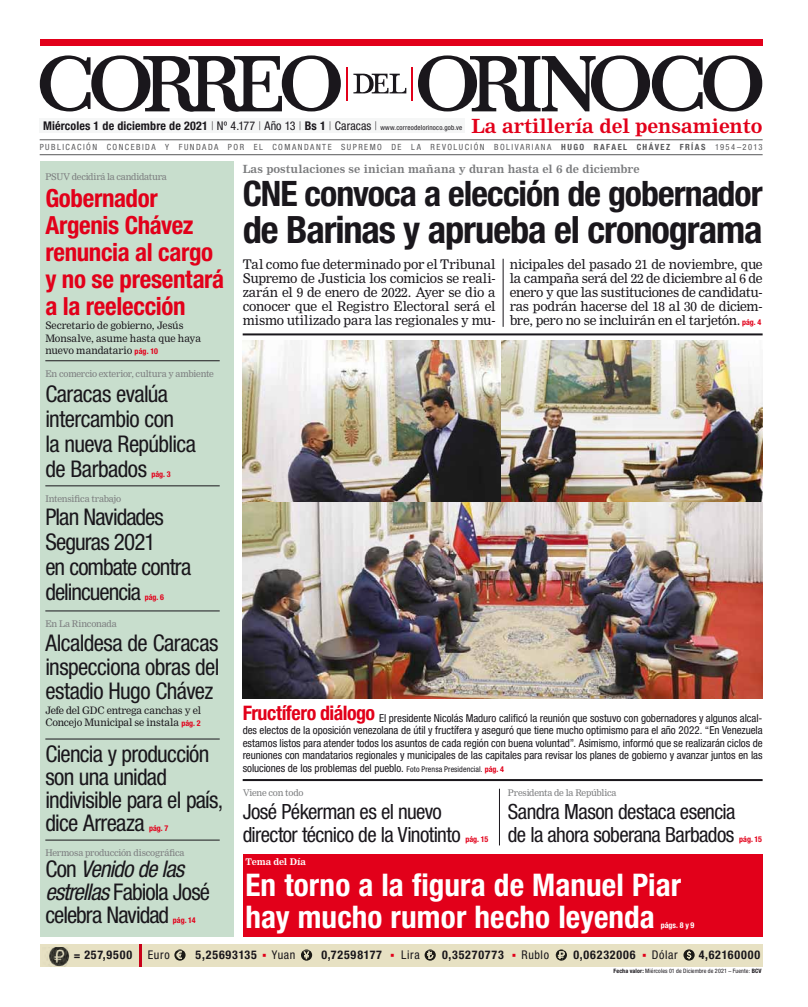
<style>
.page{position:relative;width:808px;height:1007px;background:#fff}
.page>*{position:absolute;margin:0;border:0;box-sizing:border-box;transform-origin:0 0}
.t1{font:700 condensed 37.7px "Helvetica Neue";letter-spacing:-.03em;color:#1a171c}
.t2{font:700 condensed 35.1px "Helvetica Neue";letter-spacing:-.03em;color:#1a171c}
.t3{font:700 condensed 31.2px/32px "Helvetica Neue";letter-spacing:.005em;color:#fff}
.t4{font:700 condensed 25px/27px "Helvetica Neue";letter-spacing:-.015em;color:#e2001a}
.t5{font:condensed 23px/25px "Helvetica Neue";letter-spacing:-.03em;color:#1a171c}
.t6{font:condensed 21px/23px "Helvetica Neue";letter-spacing:-.03em;color:#1a171c}
.t7{font:700 19.1px "Nimrod MT Std";letter-spacing:-.005em;color:#e2001a}
.t8{font:13px/14px "Nimrod MT Std";letter-spacing:-.02em;color:#1a171c;text-align:justify}
.t9{font:700 condensed 12px "Helvetica Neue";letter-spacing:.01em;color:#1a171c}
.t10{font:700 condensed 12px "Helvetica Neue";letter-spacing:.06em;color:#1a171c}
.t11{font:condensed 12px "Helvetica Neue";letter-spacing:.05em;color:#1a171c}
.t12{font:condensed 11px/12.5px "Helvetica Neue";letter-spacing:-.005em;color:#1a171c;text-align:justify}
.t13{font:700 11px "Nimrod MT Std";color:#7b7c7e}
.t14{font:10px/12.2px "Nimrod MT Std";letter-spacing:-.015em;color:#1a171c}
.t15{font:9px "Nimrod MT Std";letter-spacing:-.025em;color:#7b7c7e}
.t16{font:700 9px "Nimrod MT Std";letter-spacing:-.02em;color:#fff}
.t17{font:condensed 8.5px "Helvetica Neue";letter-spacing:.17em;color:#58585a}
.t18{font:700 condensed 8px "Helvetica Neue";letter-spacing:-.005em;color:#e2001a}
.t19{font:700 condensed 8px "Helvetica Neue";color:#fff}
.t20{font:condensed 6px "Helvetica Neue";letter-spacing:.015em;color:#1a171c}
.s1{font-weight:100}
.s2{font-weight:400}
.s3{font-weight:400;font-size:7px}
.s4{font-weight:700}
.s5{font-family:"Helvetica Neue";font-weight:700;font-stretch:condensed;font-size:8px;color:#e2001a}
.s6{font-style:italic}
.s7{font-size:8px}
.s8{font-weight:700;font-size:8px;color:#e2001a}
.s9{font-size:11px}
</style>
<div class="page">
<div style="left:40px;top:162px;width:194px;height:774px;background:#c8decd"></div>
<hr style="left:45px;top:360px;width:175px;height:1px;background:#1a171c">
<hr style="left:45px;top:485px;width:175px;height:1px;background:#1a171c">
<hr style="left:45px;top:610px;width:175px;height:1px;background:#1a171c">
<hr style="left:45px;top:738px;width:175px;height:1px;background:#1a171c">
<hr style="left:45px;top:839px;width:175px;height:1px;background:#1a171c">
<hr style="left:243px;top:779px;width:520px;height:2px;background:#1a171c">
<div style="left:40px;top:119px;width:425px;height:14px;background:#f5f6f6"></div>
<div style="left:40px;top:40px;width:722px;height:6px;background:#e2001a"></div>
<svg style="left:418px;top:55px;width:344px;height:57px"></svg>
<svg style="left:40px;top:55px;width:301px;height:57px"></svg>
<svg style="left:353px;top:73px;width:53px;height:21px"></svg>
<hr style="left:347px;top:67px;width:1px;height:34px;background:#e2001a">
<hr style="left:411px;top:67px;width:2px;height:34px;background:#e2001a">
<hr style="left:40px;top:154px;width:723px;height:1px;background:#58585a">
<hr style="left:40px;top:139px;width:723px;height:1px;background:#58585a">
<div style="left:243px;top:853px;width:520px;height:83px;background:#e2001a"></div>
<hr style="left:503px;top:259px;width:1px;height:68px;background:#1a171c">
<hr style="left:499px;top:788px;width:1px;height:57px;background:#1a171c">
<hr style="left:243px;top:333px;width:520px;height:2px;background:#1a171c">
<div style="left:40px;top:944px;width:723px;height:23px;background:#e7e1c3"></div>
<hr style="left:139px;top:944px;width:3px;height:23px;background:#c90019">
<img style="left:47px;top:947px;width:23px;height:19px">
<svg style="left:174px;top:949px;width:12px;height:11px"></svg>
<svg style="left:301px;top:949px;width:11px;height:11px"></svg>
<svg style="left:425px;top:949px;width:11px;height:11px"></svg>
<svg style="left:556px;top:949px;width:11px;height:11px"></svg>
<svg style="left:683px;top:949px;width:12px;height:11px"></svg>
<img style="left:243px;top:340px;width:520px;height:358px">
<p class="t9" style="left:43px;top:122px;width:421px">Miércoles 1 de diciembre de 2021 <span class="s1">|</span> <span class="s2">Nº 4.177</span> <span class="s1">|</span> <span class="s2">Año 13</span> <span class="s1">|</span> Bs 1 <span class="s1">|</span> <span class="s2">Caracas</span> <span class="s1">|</span> <span class="s3">www.correodelorinoco.gob.ve</span></p>
<h3 class="t7" style="left:471px;top:117px;width:293px">La artillería del pensamiento</h3>
<p class="t17" style="left:40px;top:144px;width:724px">PUBLICACIÓN CONCEBIDA Y FUNDADA POR EL COMANDANTE SUPREMO DE LA REVOLUCIÓN BOLIVARIANA <span class="s4">HUGO RAFAEL CHÁVEZ FRÍAS</span> 1954–2013</p>
<p class="t15" style="left:45px;top:172px;width:123px">PSUV decidirá la candidatura</p>
<h3 class="t4" style="left:45px;top:187px;width:180px">Gobernador<br>Argenis Chávez renuncia al cargo y no se presentará a la reelección</h3>
<p class="t14" style="left:45px;top:320px;width:157px">Secretario de gobierno, Jesús<br>Monsalve, asume hasta que haya nuevo mandatario <span class="s5">pág. 10</span></p>
<p class="t15" style="left:45px;top:369px;width:170px">En comercio exterior, cultura y ambiente</p>
<h3 class="t5" style="left:45px;top:384px;width:152px">Caracas evalúa intercambio con<br>la nueva República de Barbados</h3>
<p class="t18" style="left:152px;top:471px;width:21px">pág. 3</p>
<p class="t15" style="left:45px;top:494px;width:77px">Intensifica trabajo</p>
<h3 class="t5" style="left:45px;top:507px;width:147px">Plan Navidades<br>Seguras 2021<br>en combate contra delincuencia</h3>
<p class="t18" style="left:145px;top:594px;width:21px">pág. 6</p>
<p class="t15" style="left:45px;top:619px;width:73px">En La Rinconada</p>
<h3 class="t5" style="left:45px;top:633px;width:176px;line-height:24px;text-align:justify">Alcaldesa de Caracas inspecciona obras del estadio Hugo Chávez</h3>
<p class="t14" style="left:45px;top:705px;width:157px">Jefe del GDC entrega canchas y el<br>Concejo Municipal se instala <span class="s5">pág. 2</span></p>
<h3 class="t5" style="left:45px;top:745px;width:180px;line-height:23px">Ciencia y producción son una unidad indivisible para el país, dice Arreaza</h3>
<p class="t18" style="left:149px;top:825px;width:21px">pág. 7</p>
<p class="t15" style="left:45px;top:848px;width:141px">Hermosa producción discográfica</p>
<h3 class="t5" style="left:45px;top:860px;width:166px;line-height:23px">Con <span class="s6">Venido de las estrellas</span> Fabiola José celebra Navidad</h3>
<p class="t18" style="left:173px;top:917px;width:24px">pág. 14</p>
<p class="t13" style="left:243px;top:164px;width:398px">Las postulaciones se inician mañana y duran hasta el 6 de diciembre</p>
<h2 class="t2" style="left:243px;top:181px;width:521px">CNE convoca a elección de gobernador</h2>
<h1 class="t1" style="left:243px;top:216px;width:521px">de Barinas y aprueba el cronograma</h1>
<p class="t8" style="left:243px;top:258px;width:254px">Tal como fue determinado por el Tribunal Supremo de Justicia los comicios se reali&shy;zarán el 9 de enero de 2022. Ayer se dio a conocer que el Registro Electoral será el mismo utilizado para las regionales y mu-</p>
<p class="t8" style="left:510px;top:258px;width:254px">nicipales del pasado 21 de noviembre, que la campaña será del 22 de diciembre al 6 de enero y que las sustituciones de candidatu&shy;ras podrán hacerse del 18 al 30 de diciem&shy;bre, pero no se incluirán en el tarjetón. <span class="s5">pág. 4</span></p>
<p class="t12" style="left:243px;top:712px;width:521px"><sup>Fructífero</sup> <sup>diálogo</sup> El presidente Nicolás Maduro calificó la reunión que sostuvo con gobernadores y algunos alcal&shy;des electos de la oposición venezolana de útil y fructífera y aseguró que tiene mucho optimismo para el año 2022. “En Venezuela estamos listos para atender todos los asuntos de cada región con buena voluntad”. Asimismo, informó que se realizarán ciclos de reuniones con mandatarios regionales y municipales de las capitales para revisar los planes de gobierno y avanzar juntos en las soluciones de los problemas del pueblo. <span class="s7">Foto Prensa Presidencial.</span> <span class="s8">pág. 4</span></p>
<p class="t15" style="left:243px;top:788px;width:62px">Viene con todo</p>
<h3 class="t6" style="left:243px;top:802px;width:220px">José Pékerman es el nuevo director técnico de la Vinotinto</h3>
<p class="t15" style="left:508px;top:788px;width:110px">Presidenta de la República</p>
<h3 class="t6" style="left:508px;top:802px;width:229px">Sandra Mason destaca esencia de la ahora soberana Barbados</h3>
<p class="t18" style="left:465px;top:835px;width:24px">pág. 15</p>
<p class="t18" style="left:739px;top:836px;width:24px">pág. 15</p>
<p class="t16" style="left:245px;top:857px;width:62px">Tema del Día</p>
<h3 class="t3" style="left:245px;top:872px;width:437px">En torno a la figura de Manuel Piar hay mucho rumor hecho leyenda</h3>
<p class="t19" style="left:661px;top:921px;width:35px">págs. 8 y 9</p>
<p class="t10" style="left:74px;top:950px;width:60px"><span class="s9">=</span> 257,9500</p>
<p class="t11" style="left:148px;top:950px;width:23px">Euro</p>
<p class="t10" style="left:196px;top:950px;width:63px">5,25693135</p>
<p class="t11" style="left:272px;top:950px;width:25px">Yuan</p>
<p class="t10" style="left:321px;top:950px;width:62px">0,72598177</p>
<p class="t11" style="left:401px;top:950px;width:20px">Lira</p>
<p class="t10" style="left:442px;top:950px;width:63px">0,35270773</p>
<p class="t11" style="left:521px;top:950px;width:29px">Rublo</p>
<p class="t10" style="left:573px;top:950px;width:64px">0,06232006</p>
<p class="t11" style="left:652px;top:950px;width:27px">Dólar</p>
<p class="t10" style="left:699px;top:950px;width:63px">4,62160000</p>
<p class="t20" style="left:613px;top:969px;width:150px"><span class="s4">Fecha valor:</span> Miércoles 01 de Diciembre de 2021 – Fuente: <span class="s4">BCV</span></p>
</div>
